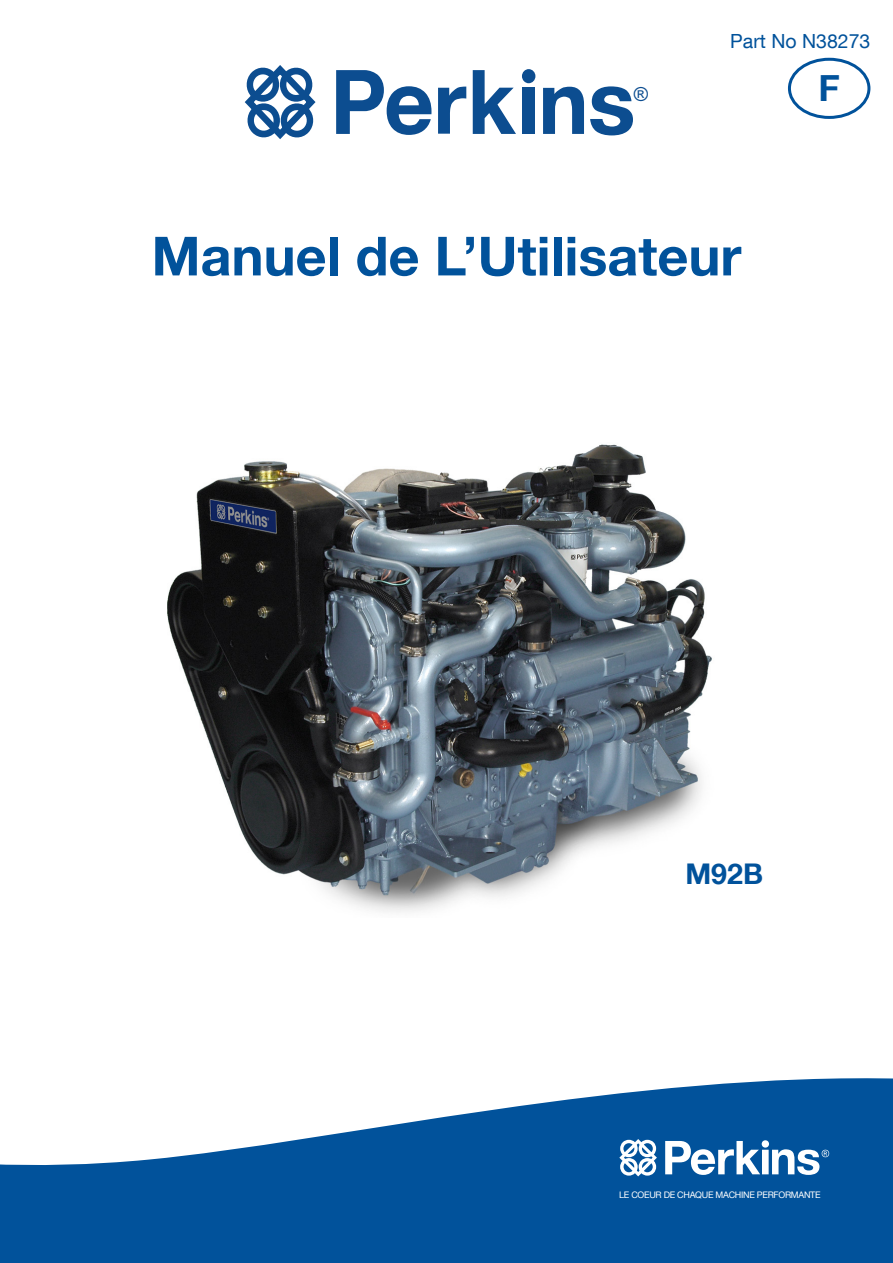
<style>
.page{position:relative;width:893px;height:1263px;background:#fff}
.page>*{position:absolute;margin:0;border:0;box-sizing:border-box;transform-origin:0 0}
.Back_page_Model_titl{font:700 54px "Helvetica Neue LT Com";color:#01529b}
.Back_page_Model_titl-2{font:700 36px "Helvetica Neue LT Com";color:#01529b}
.Back_page_Model_titl-3{font:700 28.5px "Helvetica Neue LT Com";color:#01529b}
.Back_page_Model_titl-4{font:19.5px "Helvetica Neue LT Com";color:#01529b}
.t1{font:19.35px "Arial";color:#0c4d90}
.Back_page_Model_titl-5{font:9px "Helvetica Neue LT Com";letter-spacing:-.03em;color:#fff}
</style>
<div class="page">
<img style="left:167px;top:444px;width:545px;height:468px">
<svg style="left:0;top:1078px;width:893px;height:185px;fill:#01529b"></svg>
<svg style="left:590px;top:86px;width:43px;height:49px"></svg>
<svg style="left:543px;top:87px;width:41px;height:47px"></svg>
<div style="left:522px;top:88px;width:13px;height:46px;background:#0c4d90"></div>
<svg style="left:473px;top:70px;width:43px;height:64px"></svg>
<svg style="left:438px;top:87px;width:28px;height:47px"></svg>
<svg style="left:336px;top:70px;width:95px;height:65px"></svg>
<div style="left:522px;top:69px;width:13px;height:14px;background:#0c4d90;border-radius:50%"></div>
<svg style="left:244px;top:65px;width:72px;height:74px"></svg>
<div style="left:788px;top:58px;width:82px;height:61px;border:3px solid #01529b;border-radius:50%"></div>
<svg style="left:619px;top:1139px;width:38px;height:37px"></svg>
<svg style="left:665px;top:1140px;width:164px;height:35px"></svg>
<p class="t1" style="left:634px;top:82px;width:16px">®</p>
<p class="Back_page_Model_titl-4" style="left:730px;top:29px;width:142px">Part No N38273</p>
<p class="Back_page_Model_titl-2" style="left:818px;top:66px;width:23px">F</p>
<p class="Back_page_Model_titl" style="left:152px;top:222px;width:591px">Manuel de L’Utilisateur</p>
<p class="Back_page_Model_titl-3" style="left:685px;top:856px;width:79px">M92B</p>
<p class="Back_page_Model_titl-5" style="left:619px;top:1189px;width:203px">LE COEUR DE CHAQUE MACHINE PERFORMANTE</p>
</div>
